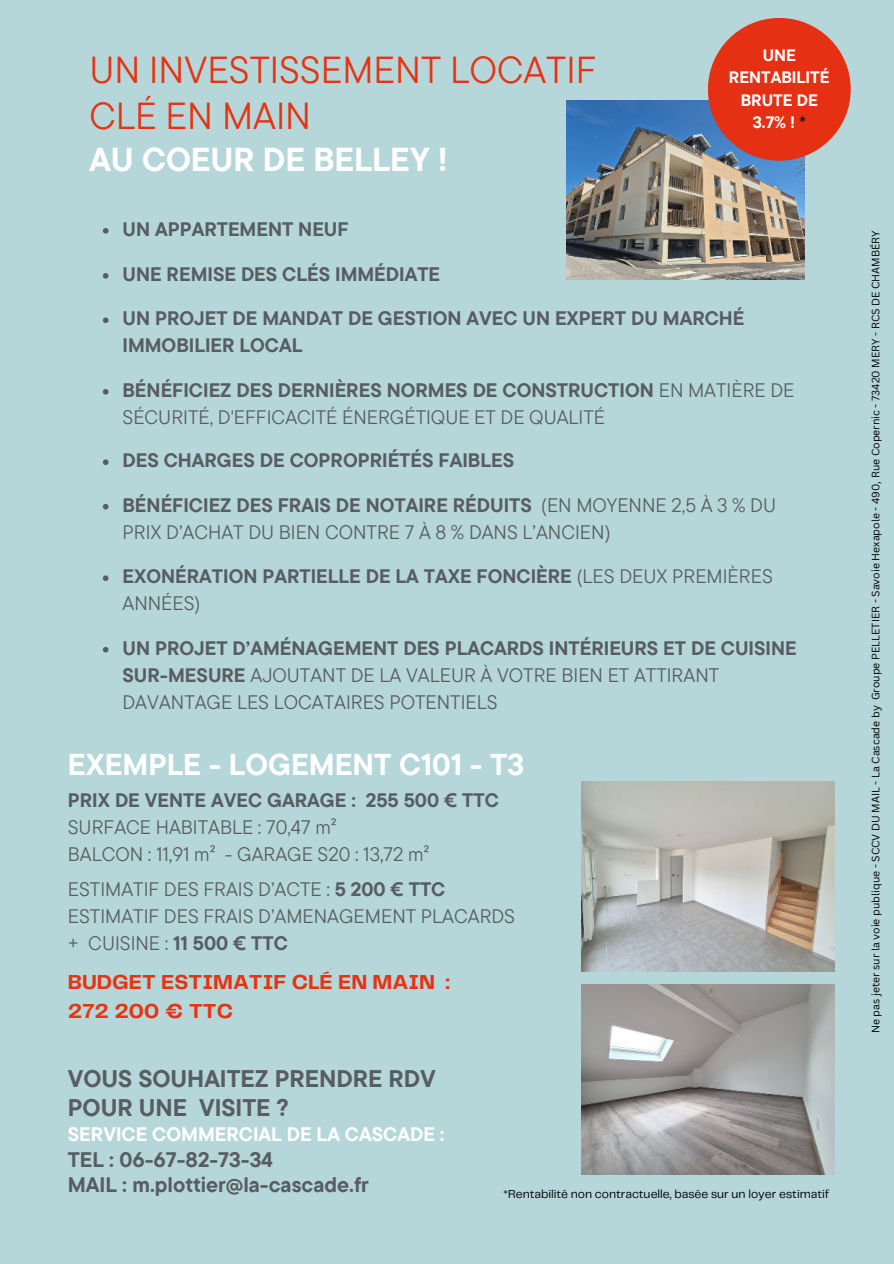
<style>
.page{position:relative;width:894px;height:1264px;background:#fff}
.page>*{position:absolute;margin:0;border:0;box-sizing:border-box;transform-origin:0 0}
.t1{font:37.5px/46.2px "TT Commons Pro";color:#e63312}
.t2{font:700 33px "TT Commons Pro";color:#fff}
.t3{font:700 30px "TT Commons Pro";color:#fff}
.t4{font:700 24px/29.2px "TT Commons Pro";color:#575d62}
.t5{font:700 21px/24.8px "TT Commons Pro";color:#575d62}
.t6{font:700 21px/29.2px "Telegraf";color:#e63312}
.t7{font:19.5px/27px "TT Commons Pro";color:#575d62}
.t8{font:700 19.5px/27px "TT Commons Pro";color:#575d62}
.t9{font:700 19.5px "TT Commons Pro";color:#fff}
.t10{font:700 16.5px/22.5px "TT Commons Pro";color:#fff;text-align:center}
.t11{font:12px "Telegraf";color:#000}
.t12{font:10.5px "Canva Sans";color:#000}
.s1{color:#1a171b}
.s2{font-weight:700}
.s3{font-weight:400}
</style>
<div class="page">
<div style="left:0;top:0;width:893px;height:1263px;background:#b6d7da"></div>
<svg style="left:103px;top:459px;width:5px;height:6px"></svg>
<svg style="left:103px;top:504px;width:5px;height:5px"></svg>
<svg style="left:103px;top:647px;width:5px;height:5px"></svg>
<svg style="left:103px;top:273px;width:5px;height:5px"></svg>
<svg style="left:103px;top:575px;width:5px;height:6px"></svg>
<svg style="left:103px;top:389px;width:5px;height:5px"></svg>
<svg style="left:103px;top:317px;width:5px;height:6px"></svg>
<svg style="left:103px;top:228px;width:5px;height:5px"></svg>
<img style="left:566px;top:101px;width:238px;height:178px">
<div style="left:707px;top:18px;width:143px;height:143px;background:#e53014;border-radius:50%"></div>
<img style="left:581px;top:781px;width:253px;height:190px">
<img style="left:581px;top:984px;width:253px;height:190px">
<h1 class="t1" style="left:89px;top:46px;width:508px">UN INVESTISSEMENT LOCATIF<br>CLÉ EN MAIN</h1>
<h2 class="t2" style="left:89px;top:134px;width:360px">AU COEUR DE BELLEY !</h2>
<p class="t8" style="left:122px;top:215px;width:227px">UN APPARTEMENT NEUF</p>
<p class="t8" style="left:122px;top:260px;width:319px">UNE REMISE DES CLÉS IMMÉDIATE</p>
<p class="t10" style="left:728px;top:44px;width:102px">UNE<br>RENTABILITÉ<br>BRUTE DE<br>3.7% ! <span class="s1">*</span></p>
<p class="t8" style="left:122px;top:305px;width:623px">UN PROJET DE MANDAT DE GESTION AVEC UN EXPERT DU MARCHÉ<br>IMMOBILIER LOCAL</p>
<p class="t7" style="left:122px;top:376px;width:673px"><span class="s2">BÉNÉFICIEZ DES DERNIÈRES NORMES DE CONSTRUCTION</span> EN MATIÈRE DE<br>SÉCURITÉ, D'EFFICACITÉ ÉNERGÉTIQUE ET DE QUALITÉ</p>
<p class="t8" style="left:122px;top:447px;width:393px">DES CHARGES DE COPROPRIÉTÉS FAIBLES</p>
<p class="t7" style="left:122px;top:491px;width:655px"><span class="s2">BÉNÉFICIEZ DES FRAIS DE NOTAIRE RÉDUITS</span> (EN MOYENNE 2,5 À 3 % DU<br>PRIX D’ACHAT DU BIEN CONTRE 7 À 8 % DANS L’ANCIEN)</p>
<p class="t8" style="left:122px;top:563px;width:651px">EXONÉRATION PARTIELLE DE LA TAXE FONCIÈRE <span class="s3">(LES DEUX PREMIÈRES<br>ANNÉES)</span></p>
<p class="t7" style="left:122px;top:634px;width:675px"><span class="s2">UN PROJET D’AMÉNAGEMENT DES PLACARDS INTÉRIEURS ET DE CUISINE<br>SUR-MESURE</span> AJOUTANT DE LA VALEUR À VOTRE BIEN ET ATTIRANT<br>DAVANTAGE LES LOCATAIRES POTENTIELS</p>
<h3 class="t3" style="left:68px;top:741px;width:457px">EXEMPLE - LOGEMENT C101 - T3</h3>
<p class="t8" style="left:68px;top:786px;width:432px">PRIX DE VENTE AVEC GARAGE : 255 500 € TTC</p>
<p class="t7" style="left:68px;top:813px;width:363px">SURFACE HABITABLE : 70,47 m²<br>BALCON : 11,91 m² - GARAGE S20 : 13,72 m²</p>
<p class="t7" style="left:68px;top:875px;width:448px">ESTIMATIF DES FRAIS D’ACTE : <span class="s2">5 200 € TTC<br></span>ESTIMATIF DES FRAIS D’AMENAGEMENT PLACARDS + CUISINE : <span class="s2">11 500 € TTC</span></p>
<p class="t6" style="left:68px;top:967px;width:383px">BUDGET ESTIMATIF CLÉ EN MAIN :<br>272 200 € TTC</p>
<p class="t4" style="left:68px;top:1063px;width:369px">VOUS SOUHAITEZ PRENDRE RDV<br>POUR UNE VISITE ?</p>
<p class="t9" style="left:68px;top:1119px;width:378px">SERVICE COMMERCIAL DE LA CASCADE :</p>
<p class="t5" style="left:68px;top:1147px;width:302px">TEL : 06-67-82-73-34<br>MAIL : m.plottier@la-cascade.fr</p>
<p class="t11" style="left:503px;top:1185px;width:327px">*Rentabilité non contractuelle, basée sur un loyer estimatif</p>
<p class="t12" style="left:869px;top:1033px;width:804px;rotate:-90deg">Ne pas jeter sur la voie publique - SCCV DU MAIL - La Cascade by Groupe PELLETIER - Savoie Hexapole - 490, Rue Copernic - 73420 MERY - RCS DE CHAMBÉRY</p>
</div>
